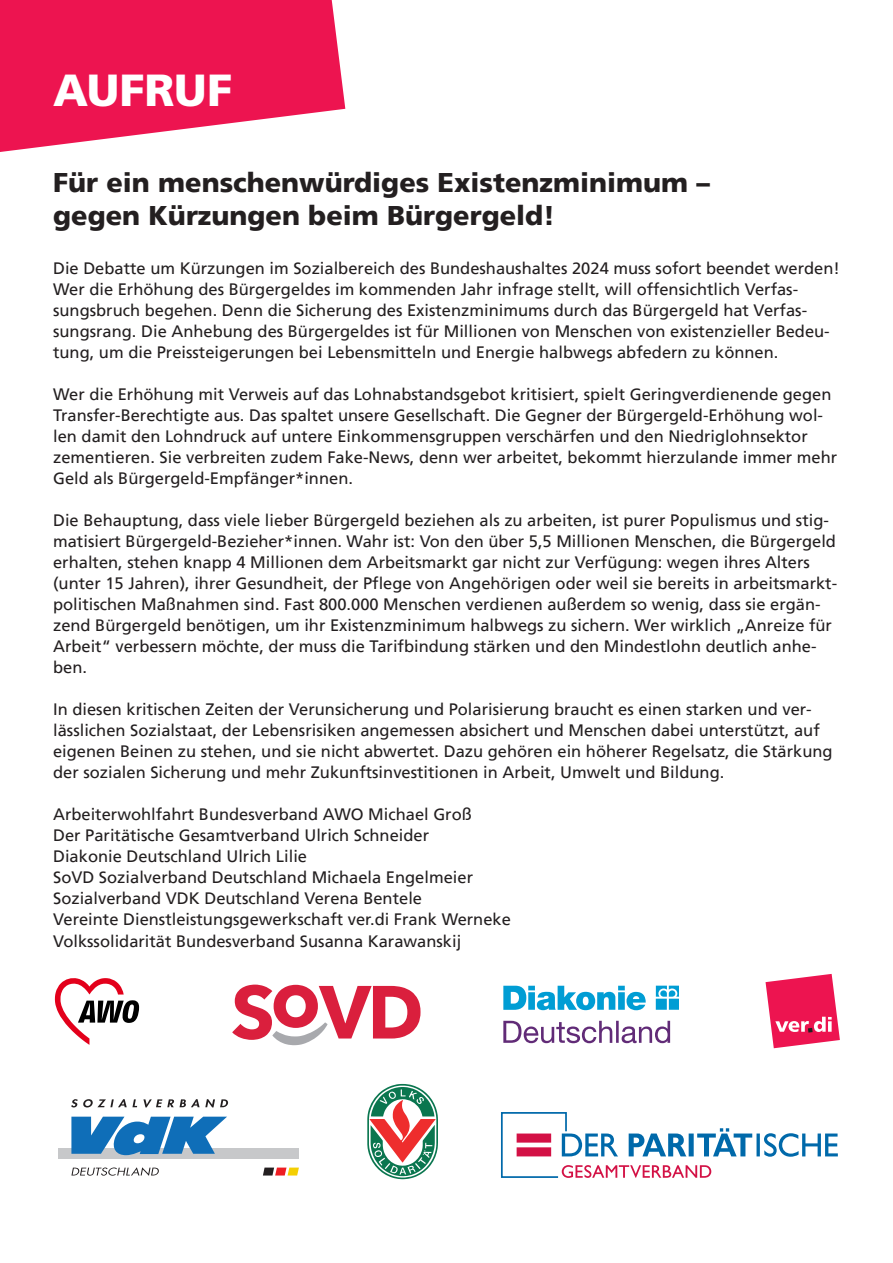
<style>
.page{position:relative;width:893px;height:1263px;background:#fff}
.page>*{position:absolute;margin:0;border:0;box-sizing:border-box;transform-origin:0 0}
.t1{font:900 45px "Frutiger LT Pro";color:#fff}
.t2{font:900 27px/32.4px "Frutiger";color:#231f20}
.t3{font:16.5px/21px "Frutiger";color:#231f20}
</style>
<div class="page">
<svg style="left:0;top:0;width:345px;height:152px;fill:#ed1450"></svg>
<svg style="left:232px;top:984px;width:188px;height:61px"></svg>
<svg style="left:55px;top:978px;width:84px;height:67px"></svg>
<svg style="left:503px;top:1021px;width:167px;height:22px"></svg>
<svg style="left:503px;top:986px;width:176px;height:24px"></svg>
<svg style="left:765px;top:974px;width:75px;height:74px"></svg>
<svg style="left:501px;top:1112px;width:337px;height:66px"></svg>
<svg style="left:367px;top:1084px;width:71px;height:95px"></svg>
<div style="left:59px;top:1147px;width:240px;height:11px;background:#c7c8ca"></div>
<svg style="left:71px;top:1099px;width:66px;height:8px"></svg>
<svg style="left:143px;top:1099px;width:31px;height:8px"></svg>
<svg style="left:180px;top:1099px;width:48px;height:8px"></svg>
<svg style="left:263px;top:1167px;width:36px;height:8px"></svg>
<svg style="left:71px;top:1117px;width:156px;height:38px"></svg>
<svg style="left:71px;top:1167px;width:88px;height:9px"></svg>
<h1 class="t1" style="left:53px;top:63px;width:181px">AUFRUF</h1>
<h2 class="t2" style="left:53px;top:167px;width:658px">Für ein menschenwürdiges Existenzminimum – gegen Kürzungen beim Bürgergeld!</h2>
<p class="t3" style="left:53px;top:258px;width:788px">Die Debatte um Kürzungen im Sozialbereich des Bundeshaushaltes 2024 muss sofort beendet werden!<br>Wer die Erhöhung des Bürgergeldes im kommenden Jahr infrage stellt, will offensichtlich Verfas&shy;sungsbruch begehen. Denn die Sicherung des Existenzminimums durch das Bürgergeld hat Verfas&shy;sungsrang. Die Anhebung des Bürgergeldes ist für Millionen von Menschen von existenzieller Bedeu&shy;tung, um die Preissteigerungen bei Lebensmitteln und Energie halbwegs abfedern zu können.</p>
<p class="t3" style="left:53px;top:384px;width:785px">Wer die Erhöhung mit Verweis auf das Lohnabstandsgebot kritisiert, spielt Geringverdienende gegen Transfer-Berechtigte aus. Das spaltet unsere Gesellschaft. Die Gegner der Bürgergeld-Erhöhung wol&shy;len damit den Lohndruck auf untere Einkommensgruppen verschärfen und den Niedriglohnsektor zementieren. Sie verbreiten zudem Fake-News, denn wer arbeitet, bekommt hierzulande immer mehr Geld als Bürgergeld-Empfänger*innen.</p>
<p class="t3" style="left:53px;top:510px;width:785px">Die Behauptung, dass viele lieber Bürgergeld beziehen als zu arbeiten, ist purer Populismus und stig&shy;matisiert Bürgergeld-Bezieher*innen. Wahr ist: Von den über 5,5 Millionen Menschen, die Bürgergeld erhalten, stehen knapp 4 Millionen dem Arbeitsmarkt gar nicht zur Verfügung: wegen ihres Alters (unter 15 Jahren), ihrer Gesundheit, der Pflege von Angehörigen oder weil sie bereits in arbeitsmarkt&shy;politischen Maßnahmen sind. Fast 800.000 Menschen verdienen außerdem so wenig, dass sie ergän&shy;zend Bürgergeld benötigen, um ihr Existenzminimum halbwegs zu sichern. Wer wirklich „Anreize für Arbeit“ verbessern möchte, der muss die Tarifbindung stärken und den Mindestlohn deutlich anhe&shy;ben.</p>
<p class="t3" style="left:53px;top:699px;width:781px">In diesen kritischen Zeiten der Verunsicherung und Polarisierung braucht es einen starken und ver&shy;lässlichen Sozialstaat, der Lebensrisiken angemessen absichert und Menschen dabei unterstützt, auf eigenen Beinen zu stehen, und sie nicht abwertet. Dazu gehören ein höherer Regelsatz, die Stärkung der sozialen Sicherung und mehr Zukunftsinvestitionen in Arbeit, Umwelt und Bildung.</p>
<p class="t3" style="left:53px;top:804px;width:459px">Arbeiterwohlfahrt Bundesverband AWO Michael Groß<br>Der Paritätische Gesamtverband Ulrich Schneider<br>Diakonie Deutschland Ulrich Lilie<br>SoVD Sozialverband Deutschland Michaela Engelmeier Sozialverband VDK Deutschland Verena Bentele<br>Vereinte Dienstleistungsgewerkschaft ver.di Frank Werneke Volkssolidarität Bundesverband Susanna Karawanskij</p>
</div>
